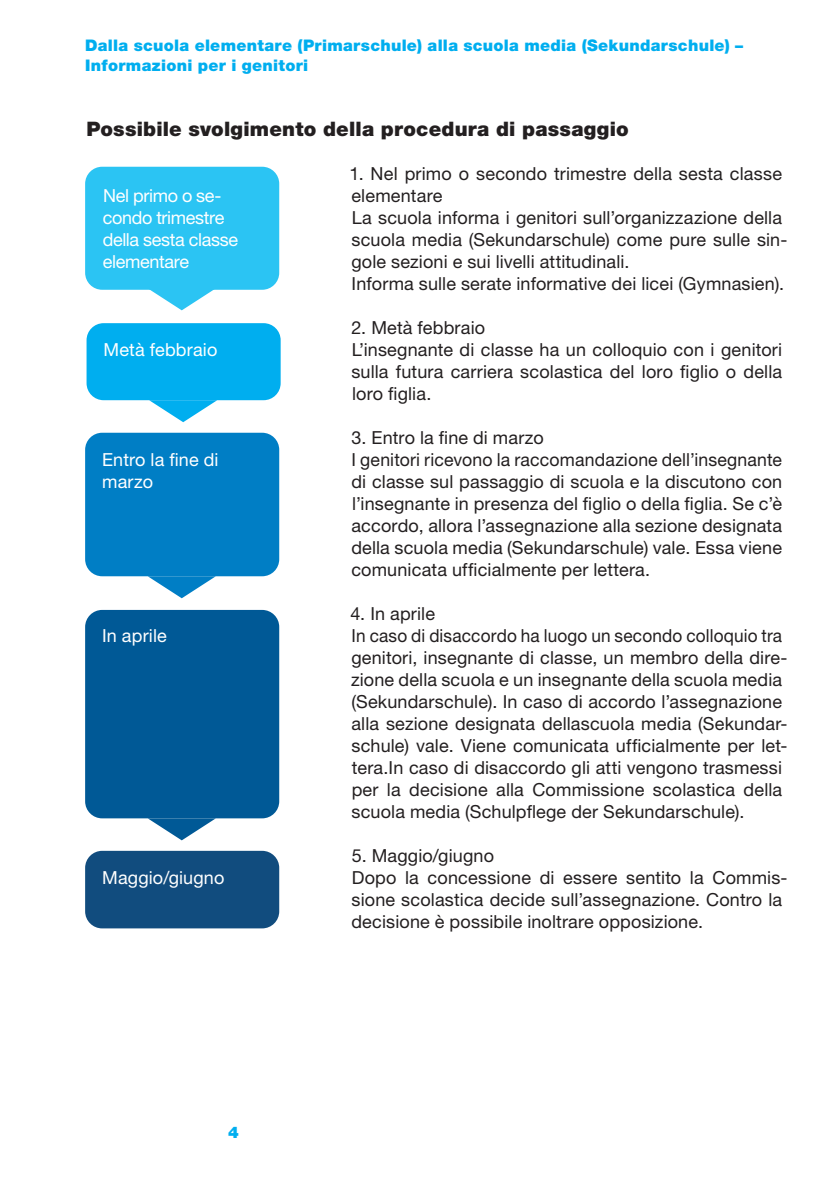
<style>
.page{position:relative;width:840px;height:1191px;background:#fff}
.page>*{position:absolute;margin:0;border:0;box-sizing:border-box;transform-origin:0 0}
.t1{font:900 20px "Helvetica Neue LT Std";letter-spacing:.01em;color:#231f20}
.t2{font:18px/22px "Helvetica Neue LT Std";letter-spacing:.01em;color:#231f20}
.t3{font:18px/22px "Helvetica Neue LT Std";letter-spacing:-.015em;color:#fff}
.t4{font:18px "Helvetica Neue LT Std";letter-spacing:.01em;color:#fff}
.t5{font:18px/22px "Helvetica Neue LT Std";letter-spacing:.005em;color:#fff}
.t6{font:900 16px/20px "Helvetica Neue LT Std";letter-spacing:.02em;color:#00aeef}
</style>
<div class="page">
<svg style="left:150px;top:290px;width:63px;height:20px"></svg>
<div style="left:85px;top:167px;width:194px;height:123px;background:#2bc4f3;border-radius:17px"></div>
<svg style="left:149px;top:400px;width:68px;height:22px"></svg>
<div style="left:86px;top:323px;width:194px;height:77px;background:#00aeef;border-radius:17px"></div>
<svg style="left:148px;top:576px;width:68px;height:22px"></svg>
<div style="left:85px;top:433px;width:194px;height:143px;background:#007ec5;border-radius:17px"></div>
<svg style="left:148px;top:818px;width:68px;height:22px"></svg>
<div style="left:85px;top:610px;width:194px;height:208px;background:#005996;border-radius:17px"></div>
<div style="left:85px;top:851px;width:194px;height:77px;background:#114c7e;border-radius:17px"></div>
<p class="t6" style="left:85px;top:35px;width:659px">Dalla scuola elementare (Primarschule) alla scuola media (Sekundarschule) –<br>Informazioni per i genitori</p>
<p class="t1" style="left:86px;top:117px;width:543px">Possibile svolgimento della procedura di passaggio</p>
<p class="t3" style="left:103px;top:184px;width:137px">Nel primo o se&shy;condo trimestre della sesta classe elementare</p>
<p class="t4" style="left:103px;top:339px;width:115px">Metà febbraio</p>
<p class="t5" style="left:102px;top:448px;width:118px">Entro la fine di marzo</p>
<p class="t4" style="left:102px;top:625px;width:66px">In aprile</p>
<p class="t4" style="left:102px;top:867px;width:124px">Maggio/giugno</p>
<p class="t6" style="left:228px;top:1122px;width:12px">4</p>
<p class="t2" style="left:349px;top:162px;width:439px">1. Nel primo o secondo trimestre della sesta classe elementare<br>La scuola informa i genitori sull’organizzazione della scuola media (Sekundarschule) come pure sulle sin&shy;gole sezioni e sui livelli attitudinali.<br>Informa sulle serate informative dei licei (Gymnasien).</p>
<p class="t2" style="left:351px;top:316px;width:432px">2. Metà febbraio<br>L’insegnante di classe ha un colloquio con i genitori sulla futura carriera scolastica del loro figlio o della loro figlia.</p>
<p class="t2" style="left:351px;top:426px;width:432px">3. Entro la fine di marzo<br>I genitori ricevono la raccomandazione dell’insegnante di classe sul passaggio di scuola e la discutono con l’insegnante in presenza del figlio o della figlia. Se c’è accordo, allora l’assegnazione alla sezione designata della scuola media (Sekundarschule) vale. Essa viene comunicata ufficialmente per lettera.</p>
<p class="t2" style="left:350px;top:602px;width:438px">4. In aprile<br>In caso di disaccordo ha luogo un secondo colloquio tra genitori, insegnante di classe, un membro della dire&shy;zione della scuola e un insegnante della scuola media (Sekundarschule). In caso di accordo l’assegnazione alla sezione designata dellascuola media (Sekundar&shy;schule) vale. Viene comunicata ufficialmente per let&shy;tera.In caso di disaccordo gli atti vengono trasmessi per la decisione alla Commissione scolastica della scuola media (Schulpflege der Sekundarschule).</p>
<p class="t2" style="left:351px;top:844px;width:437px">5. Maggio/giugno<br>Dopo la concessione di essere sentito la Commis&shy;sione scolastica decide sull’assegnazione. Contro la decisione è possibile inoltrare opposizione.</p>
</div>
